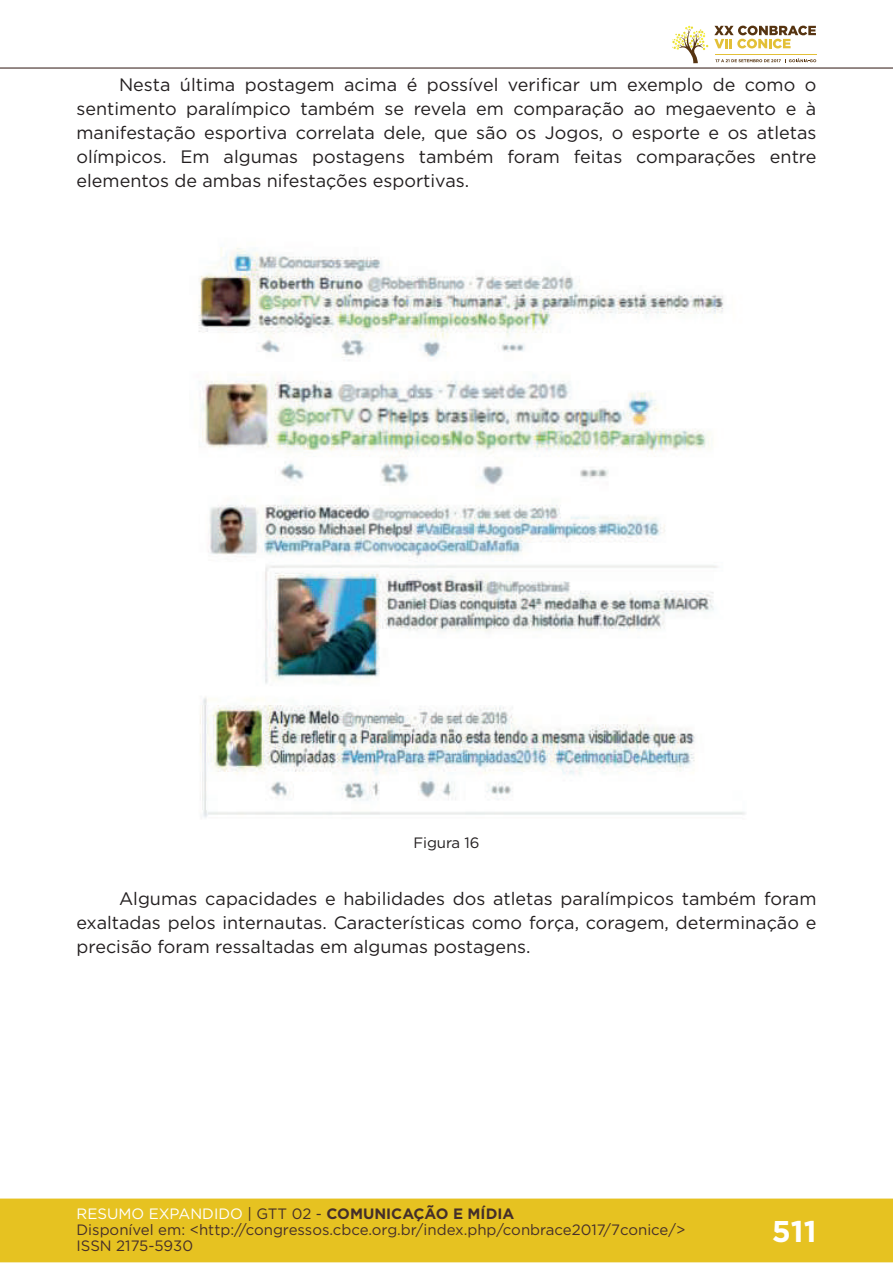
<style>
.page{position:relative;width:893px;height:1263px;background:#fff}
.page>*{position:absolute;margin:0;border:0;box-sizing:border-box;transform-origin:0 0}
.t1{font:700 30px "Gotham";color:#fff}
.t2{font:18px/24px "Gotham";color:#231f20;text-align:justify}
.t3{font:15px/16px "Gotham";color:#462f2a}
.t4{font:15px "Gotham";letter-spacing:-.01em;color:#231f20}
.s1{color:#fff}
.s2{color:#442f2a}
.s3{font-weight:700;color:#442f2a}
</style>
<div class="page">
<div style="left:0;top:1198px;width:893px;height:64px;background:#e6c221;border:2px solid #e6c221"></div>
<hr style="left:0;top:67px;width:893px;height:2px;background:#442f2a">
<svg style="left:672px;top:26px;width:144px;height:37px"></svg>
<img style="left:198px;top:247px;width:547px;height:571px">
<p class="t2" style="left:77px;top:72px;width:741px;text-indent:43px">Nesta última postagem acima é possível verificar um exemplo de como o sentimento paralímpico também se revela em comparação ao megaevento e à manifestação esportiva correlata dele, que são os Jogos, o esporte e os atletas olímpicos. Em algumas postagens também foram feitas comparações entre elementos de ambas nifestações esportivas.</p>
<p class="t4" style="left:414px;top:833px;width:67px">Figura 16</p>
<p class="t2" style="left:77px;top:886px;width:741px;text-indent:43px">Algumas capacidades e habilidades dos atletas paralímpicos também foram exaltadas pelos internautas. Características como força, coragem, determinação e precisão foram ressaltadas em algumas postagens.</p>
<p class="t3" style="left:77px;top:1205px;width:610px"><span class="s1">RESUMO EXPANDIDO</span> <span class="s2">| GTT 02 -</span> <span class="s3">COMUNICAÇÃO E MÍDIA<br></span>Disponível em: &lt;http://congressos.cbce.org.br/index.php/conbrace2017/7conice/&gt;<br>ISSN 2175-5930</p>
<h1 class="t1" style="left:772px;top:1212px;width:46px">511</h1>
</div>
